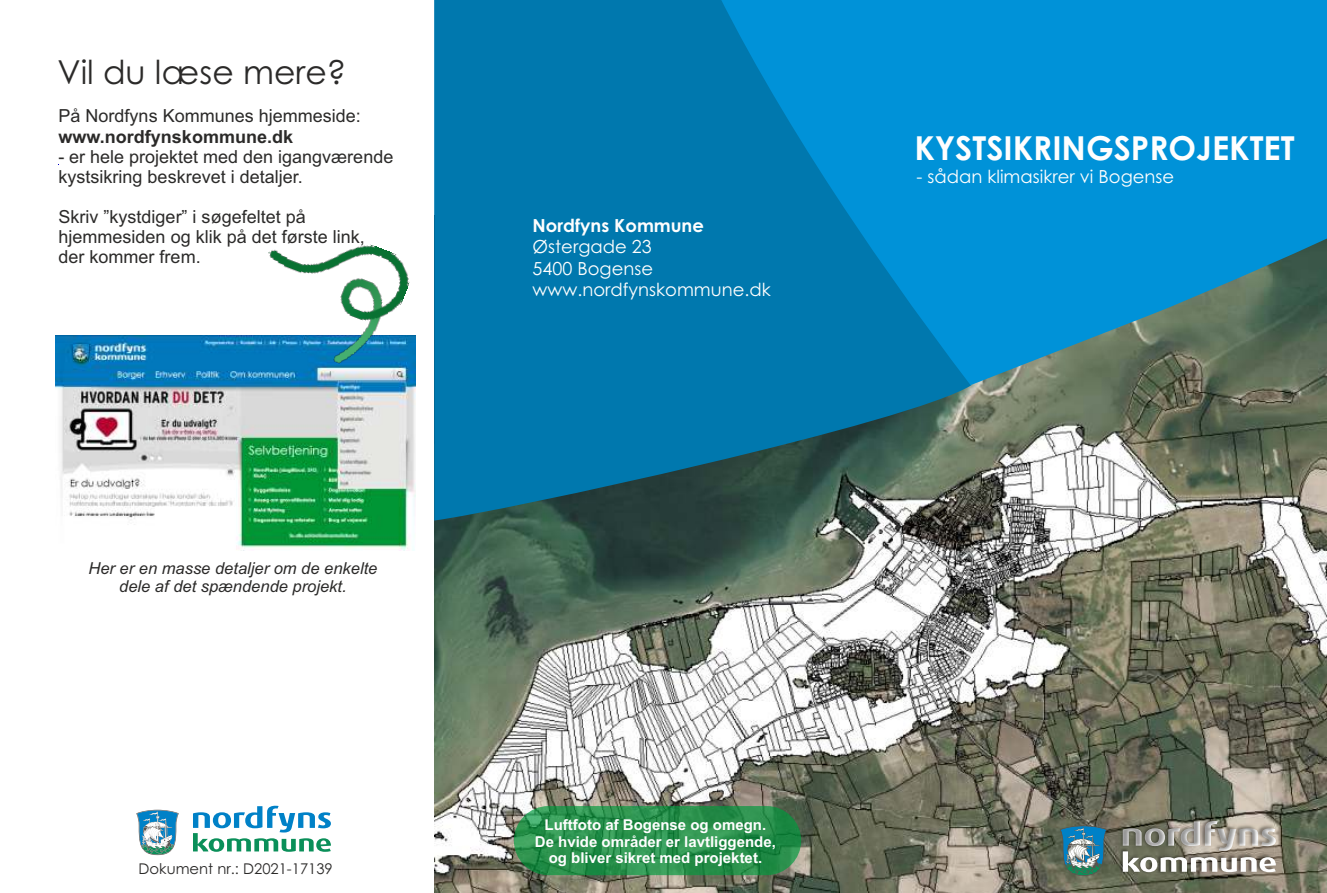
<style>
.page{position:relative;width:1327px;height:893px;background:#fff}
.page>*{position:absolute;margin:0;border:0;box-sizing:border-box;transform-origin:0 0}
.t1{font:700 33px "Century Gothic";color:#fefefe}
.t2{font:33px "Century Gothic";color:#2b2a29}
.t3{font:18px/20.1px "Arial";color:#2b2a29}
.t4{font:18px/21.5px "Century Gothic";color:#fefefe}
.t5{font:700 18px "Arial";color:#2b2a29}
.t6{font:700 18px "Century Gothic";color:#fefefe}
.t7{font:italic 16.5px/18.5px "Arial";color:#2b2a29;text-align:center}
.t8{font:700 15px/16.8px "Arial";color:#fefefe;text-align:center}
.t9{font:14.85px "Century Gothic";color:#2b2a29}
</style>
<div class="page">
<img style="left:434px;top:385px;width:893px;height:508px">
<svg style="left:434px;top:0;width:537px;height:521px;background:#0c729c"></svg>
<svg style="left:691px;top:0;width:636px;height:385px;background:#0988c1"></svg>
<img style="left:56px;top:335px;width:359px;height:215px">
<img style="left:239px;top:244px;width:176px;height:133px">
<svg style="left:193px;top:805px;width:138px;height:47px"></svg>
<svg style="left:136px;top:810px;width:43px;height:45px"></svg>
<img style="left:1119px;top:855px;width:157px;height:20px">
<svg style="left:1122px;top:855px;width:154px;height:17px"></svg>
<svg style="left:1059px;top:825px;width:48px;height:51px;background:#528794"></svg>
<div style="left:514px;top:806px;width:287px;height:69px;background:#009a3d;border-radius:35px;opacity:.68"></div>
<img style="left:1118px;top:815px;width:159px;height:40px">
<h1 class="t2" style="left:58px;top:59px;width:290px">Vil du læse mere?</h1>
<p class="t3" style="left:59px;top:108px;width:304px">På Nordfyns Kommunes hjemmeside:</p>
<h4 class="t5" style="left:59px;top:129px;width:236px">www.nordfynskommune.dk</h4>
<p class="t3" style="left:59px;top:148px;width:336px">- er hele projektet med den igangværende</p>
<p class="t1" style="left:914px;top:136px;width:382px">KYSTSIKRINGSPROJEKTET</p>
<p class="t3" style="left:59px;top:168px;width:246px">kystsikring beskrevet i detaljer.</p>
<p class="t4" style="left:916px;top:167px;width:259px">- sådan klimasikrer vi Bogense</p>
<h4 class="t6" style="left:532px;top:218px;width:173px">Nordfyns Kommune</h4>
<p class="t4" style="left:532px;top:238px;width:121px">Østergade 23</p>
<p class="t3" style="left:59px;top:208px;width:308px">Skriv ”kystdiger” i søgefeltet på hjemmesiden og klik på det første link,</p>
<p class="t3" style="left:59px;top:248px;width:144px">der kommer frem.</p>
<p class="t4" style="left:532px;top:259px;width:240px">5400 Bogense www.nordfynskommune.dk</p>
<p class="t7" style="left:88px;top:560px;width:290px">Her er en masse detaljer om de enkelte dele af det spændende projekt.</p>
<p class="t9" style="left:139px;top:863px;width:196px">Dokument nr.: D2021-17139</p>
<p class="t8" style="left:535px;top:817px;width:242px">Luftfoto af Bogense og omegn.<br>De hvide områder er lavtliggende, og bliver sikret med projektet.</p>
</div>
